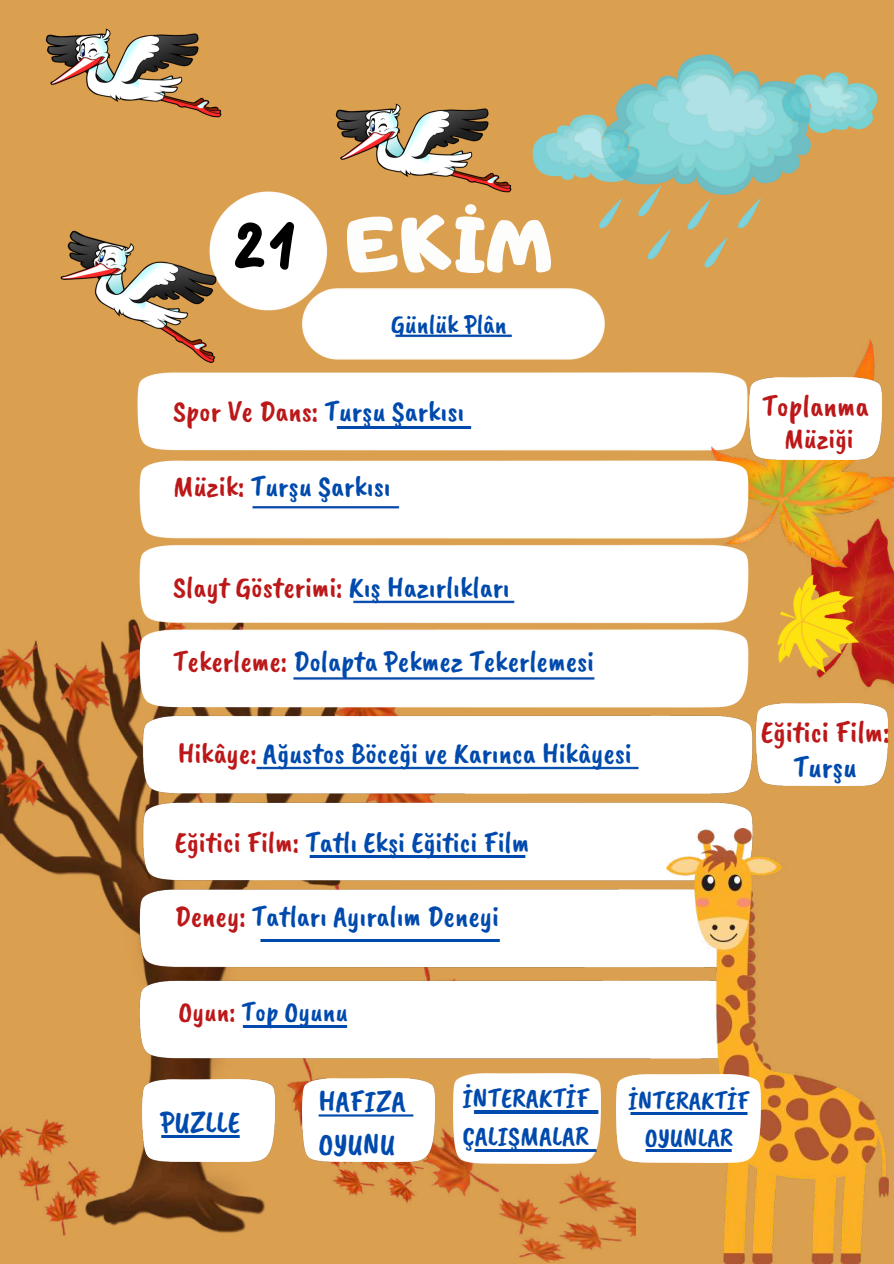
<style>
.page{position:relative;width:894px;height:1264px;background:#fff}
.page>*{position:absolute;margin:0;border:0;box-sizing:border-box;transform-origin:0 0}
.t1{font:73.95px "Adigiana Toybox";color:#fdfdfc}
.t2{font:57px "Lazydog";color:#000}
.t3{font:31.2px/34.8px "Caveat Brush";color:#bc1819;text-align:center}
.t4{font:30.75px/42.8px "Caveat Brush";color:#004aad}
.t5{font:30px "Caveat Brush";color:#004aad}
.t6{font:30px "Caveat Brush";color:#bc1819}
.t7{font:29.1px "Caveat Brush";color:#bc1819}
.t8{font:28.5px "Caveat Brush";color:#004aad}
.t9{font:27.75px/38.2px "Caveat Brush";color:#004aad}
.t10{font:27px "Caveat Brush";color:#004aad}
.t11{font:26.55px/37.2px "Caveat Brush";color:#004aad;text-align:center}
.s1{color:#bc1819}
.s2{color:#004aad}
</style>
<div class="page">
<div style="left:0;top:0;width:893px;height:1263px;background:#db9f50"></div>
<img style="left:137px;top:191px;width:573px;height:260px">
<img style="left:0;top:619px;width:635px;height:643px">
<div style="left:143px;top:1079px;width:131px;height:82px;background:#fff"></div>
<div style="left:302px;top:1078px;width:132px;height:83px;background:#fff"></div>
<img style="left:453px;top:1072px;width:147px;height:90px">
<img style="left:132px;top:714px;width:621px;height:351px">
<img style="left:666px;top:828px;width:222px;height:434px">
<div style="left:616px;top:1074px;width:144px;height:88px;background:#fff"></div>
<img style="left:60px;top:224px;width:163px;height:146px">
<img style="left:45px;top:28px;width:177px;height:90px">
<img style="left:328px;top:103px;width:190px;height:96px">
<img style="left:861px;top:567px;width:32px;height:121px">
<img style="left:710px;top:339px;width:183px;height:228px">
<img style="left:160px;top:1135px;width:80px;height:2px">
<img style="left:241px;top:1025px;width:107px;height:2px">
<img style="left:311px;top:1107px;width:109px;height:16px">
<img style="left:257px;top:939px;width:246px;height:3px">
<img style="left:334px;top:426px;width:139px;height:2px">
<img style="left:305px;top:855px;width:224px;height:2px">
<img style="left:472px;top:1110px;width:127px;height:3px">
<img style="left:472px;top:1149px;width:126px;height:2px">
<img style="left:249px;top:759px;width:396px;height:17px">
<img style="left:132px;top:453px;width:623px;height:261px">
<img style="left:627px;top:1112px;width:122px;height:2px">
<img style="left:644px;top:1149px;width:88px;height:2px">
<img style="left:777px;top:567px;width:89px;height:113px">
<img style="left:525px;top:54px;width:353px;height:221px">
<div style="left:749px;top:377px;width:132px;height:82px;background:#fff"></div>
<div style="left:756px;top:703px;width:131px;height:82px;background:#fff"></div>
<p class="t2" style="left:232px;top:220px;width:66px">21</p>
<h3 class="t1" style="left:346px;top:197px;width:207px">EKİM</h3>
<p class="t10" style="left:391px;top:307px;width:117px">Günlük Plân</p>
<p class="t5" style="left:173px;top:392px;width:292px"><span class="s1">Spor Ve Dans:</span> Turşu Şarkısı</p>
<p class="t5" style="left:173px;top:467px;width:219px"><span class="s1">Müzik:</span> Turşu Şarkısı</p>
<h4 class="t3" style="left:761px;top:388px;width:108px">Toplanma</h4>
<h4 class="t7" style="left:784px;top:420px;width:71px">Müziği</h4>
<p class="t6" style="left:173px;top:568px;width:338px">Slayt Gösterimi: <span class="s2">Kış Hazırlıkları</span></p>
<p class="t5" style="left:173px;top:642px;width:422px"><span class="s1">Tekerleme:</span> Dolapta Pekmez Tekerlemesi</p>
<h3 class="t5" style="left:178px;top:734px;width:455px"><span class="s1">Hikâye:</span> Ağustos Böceği ve Karınca Hikâyesi</h3>
<h3 class="t5" style="left:175px;top:823px;width:356px"><span class="s1">Eğitici Film:</span> Tatlı Ekşi Eğitici Film</h3>
<h3 class="t5" style="left:175px;top:897px;width:325px"><span class="s1">Deney:</span> Tatları Ayıralım Deneyi</h3>
<p class="t3" style="left:760px;top:714px;width:130px">Eğitici Film:<br><span class="s2">Turşu</span></p>
<p class="t8" style="left:178px;top:994px;width:171px"><span class="s1">Oyun:</span> Top Oyunu</p>
<p class="t4" style="left:160px;top:1100px;width:81px">PUZLLE</p>
<p class="t4" style="left:318px;top:1079px;width:89px">HAFIZA<br>OYUNU</p>
<h3 class="t9" style="left:462px;top:1078px;width:129px">İNTERAKTİF<br>ÇALIŞMALAR</h3>
<p class="t11" style="left:627px;top:1081px;width:123px">İNTERAKTİF<br>OYUNLAR</p>
</div>
